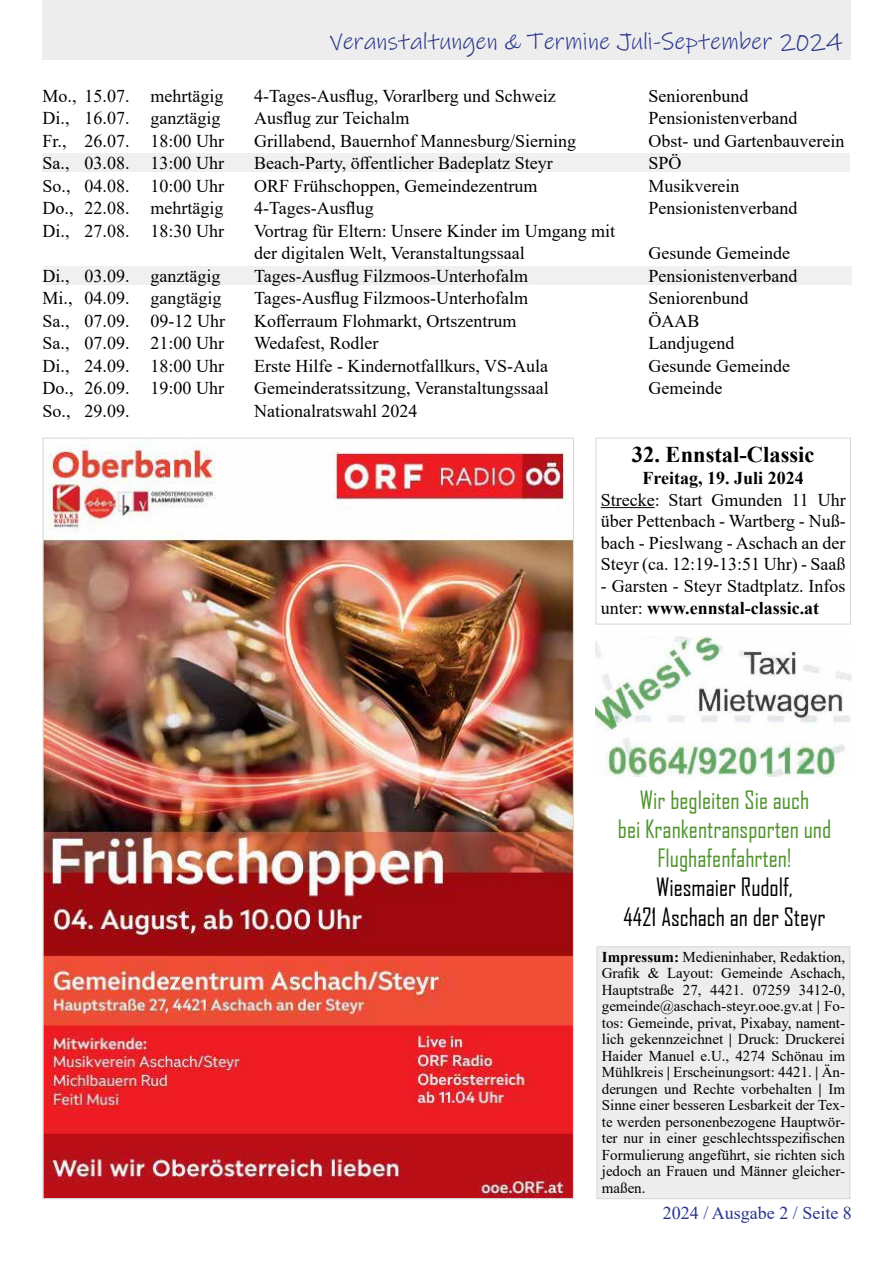
<style>
.page{position:relative;width:893px;height:1263px;background:#fff}
.page>*{position:absolute;margin:0;border:0;box-sizing:border-box;transform-origin:0 0}
.t1{font:24.3px/29.1px "Agency FB";color:#51942e;text-align:center}
.t2{font:24.3px/29.1px "Agency FB";color:#000;text-align:center}
.t3{font:24px "Ink Free";color:#28348b}
.t4{font:700 22.5px "Times New Roman";color:#000}
.t5{font:18px/21.6px "Times New Roman";color:#000}
.t6{font:18px "Times New Roman";color:#28348b}
.t7{font:700 18px "Times New Roman";color:#000}
.t8{font:15px/16.5px "Times New Roman";color:#000;text-align:justify}
.s1{font-weight:700}
</style>
<div class="page">
<div style="left:44px;top:266px;width:808px;height:18px;background:#f0f0f0"></div>
<div style="left:43px;top:154px;width:807px;height:18px;background:#f0f0f0"></div>
<div style="left:597px;top:947px;width:253px;height:251px;background:#ededed"></div>
<div style="left:596px;top:946px;width:254px;height:253px;border:1px solid #dadada"></div>
<div style="left:43px;top:0;width:808px;height:60px;background:#ededed"></div>
<img style="left:595px;top:637px;width:257px;height:140px">
<hr style="left:601px;top:507px;width:54px;height:1px;background:#000">
<div style="left:595px;top:438px;width:256px;height:187px;border:1px solid #dadada"></div>
<img style="left:45px;top:440px;width:527px;height:757px">
<h2 class="t3" style="left:330px;top:26px;width:514px">Veranstaltungen &amp; Termine Juli-September 2024</h2>
<p class="t5" style="left:43px;top:84px;width:182px">Mo., 15.07. mehrtägig</p>
<p class="t5" style="left:254px;top:84px;width:303px">4-Tages-Ausflug, Vorarlberg und Schweiz</p>
<p class="t5" style="left:649px;top:84px;width:101px">Seniorenbund</p>
<p class="t5" style="left:43px;top:107px;width:179px">Di., 16.07. ganztägig</p>
<p class="t5" style="left:254px;top:107px;width:157px">Ausflug zur Teichalm</p>
<p class="t5" style="left:649px;top:107px;width:150px">Pensionistenverband</p>
<p class="t5" style="left:43px;top:129px;width:183px">Fr., 26.07. 18:00 Uhr</p>
<p class="t5" style="left:254px;top:129px;width:324px">Grillabend, Bauernhof Mannesburg/Sierning</p>
<p class="t5" style="left:649px;top:129px;width:197px">Obst- und Gartenbauverein</p>
<p class="t5" style="left:43px;top:152px;width:183px">Sa., 03.08. 13:00 Uhr</p>
<p class="t5" style="left:254px;top:152px;width:300px">Beach-Party, öffentlicher Badeplatz Steyr</p>
<p class="t5" style="left:649px;top:152px;width:35px">SPÖ</p>
<p class="t5" style="left:43px;top:174px;width:183px">So., 04.08. 10:00 Uhr</p>
<p class="t5" style="left:254px;top:174px;width:285px">ORF Frühschoppen, Gemeindezentrum</p>
<p class="t5" style="left:649px;top:174px;width:92px">Musikverein</p>
<p class="t5" style="left:43px;top:197px;width:182px">Do., 22.08. mehrtägig</p>
<p class="t5" style="left:254px;top:197px;width:121px">4-Tages-Ausflug</p>
<p class="t5" style="left:649px;top:197px;width:150px">Pensionistenverband</p>
<p class="t5" style="left:43px;top:219px;width:183px">Di., 27.08. 18:30 Uhr</p>
<p class="t5" style="left:254px;top:219px;width:363px;line-height:22.5px">Vortrag für Eltern: Unsere Kinder im Umgang mit der digitalen Welt, Veranstaltungssaal</p>
<p class="t5" style="left:649px;top:242px;width:143px">Gesunde Gemeinde</p>
<p class="t5" style="left:43px;top:264px;width:179px">Di., 03.09. ganztägig</p>
<p class="t5" style="left:254px;top:264px;width:276px">Tages-Ausflug Filzmoos-Unterhofalm</p>
<p class="t5" style="left:649px;top:264px;width:150px">Pensionistenverband</p>
<p class="t5" style="left:43px;top:287px;width:180px">Mi., 04.09. gangtägig</p>
<p class="t5" style="left:254px;top:287px;width:276px">Tages-Ausflug Filzmoos-Unterhofalm</p>
<p class="t5" style="left:649px;top:287px;width:101px">Seniorenbund</p>
<p class="t5" style="left:43px;top:309px;width:184px">Sa., 07.09. 09-12 Uhr</p>
<p class="t5" style="left:254px;top:309px;width:264px">Kofferraum Flohmarkt, Ortszentrum</p>
<p class="t5" style="left:649px;top:309px;width:52px">ÖAAB</p>
<p class="t5" style="left:43px;top:332px;width:183px">Sa., 07.09. 21:00 Uhr</p>
<p class="t5" style="left:254px;top:332px;width:126px">Wedafest, Rodler</p>
<p class="t5" style="left:649px;top:332px;width:87px">Landjugend</p>
<p class="t5" style="left:43px;top:354px;width:183px">Di., 24.09. 18:00 Uhr</p>
<p class="t5" style="left:254px;top:354px;width:296px">Erste Hilfe - Kindernotfallkurs, VS-Aula</p>
<p class="t5" style="left:649px;top:354px;width:143px">Gesunde Gemeinde</p>
<p class="t5" style="left:43px;top:377px;width:183px">Do., 26.09. 19:00 Uhr</p>
<p class="t5" style="left:254px;top:377px;width:296px">Gemeinderatssitzung, Veranstaltungssaal</p>
<p class="t5" style="left:649px;top:377px;width:75px">Gemeinde</p>
<p class="t5" style="left:43px;top:399px;width:88px">So., 29.09.</p>
<p class="t5" style="left:254px;top:399px;width:165px">Nationalratswahl 2024</p>
<p class="t4" style="left:632px;top:439px;width:184px">32. Ennstal-Classic</p>
<p class="t7" style="left:643px;top:465px;width:163px">Freitag, 19. Juli 2024</p>
<p class="t5" style="left:601px;top:488px;width:246px;text-align:justify">Strecke: Start Gmunden 11 Uhr über Pettenbach - Wartberg - Nuß&shy;bach - Pieslwang - Aschach an der Steyr (ca. 12:19-13:51 Uhr) - Saaß</p>
<p class="t5" style="left:601px;top:575px;width:246px">- Garsten - Steyr Stadtplatz. Infos unter: <span class="s1">www.ennstal-classic.at</span></p>
<h1 class="t1" style="left:618px;top:785px;width:215px">Wir begleiten Sie auch<br>bei Krankentransporten und<br>Flughafenfahrten!</h1>
<h1 class="t2" style="left:624px;top:872px;width:203px">Wiesmaier Rudolf,<br>4421 Aschach an der Steyr</h1>
<p class="t8" style="left:602px;top:948px;width:245px"><span class="s1">Impressum:</span> Medieninhaber, Redaktion, Grafik &amp; Layout: Gemeinde Aschach, Hauptstraße 27, 4421. 07259 3412-0, gemeinde@aschach-steyr.ooe.gv.at <span class="s1">|</span> Fo&shy;tos: Gemeinde, privat, Pixabay, nament&shy;lich gekennzeichnet <span class="s1">|</span> Druck: Druckerei Haider Manuel e.U., 4274 Schönau im Mühlkreis <span class="s1">|</span> Erscheinungsort: 4421. <span class="s1">|</span> Än&shy;derungen und Rechte vorbehalten <span class="s1">|</span> Im Sinne einer besseren Lesbarkeit der Tex&shy;te werden personenbezogene Hauptwör&shy;ter nur in einer geschlechtsspezifischen Formulierung angeführt, sie richten sich jedoch an Frauen und Männer gleicher&shy;maßen.</p>
<p class="t6" style="left:663px;top:1201px;width:190px">2024 / Ausgabe 2 / Seite 8</p>
</div>
